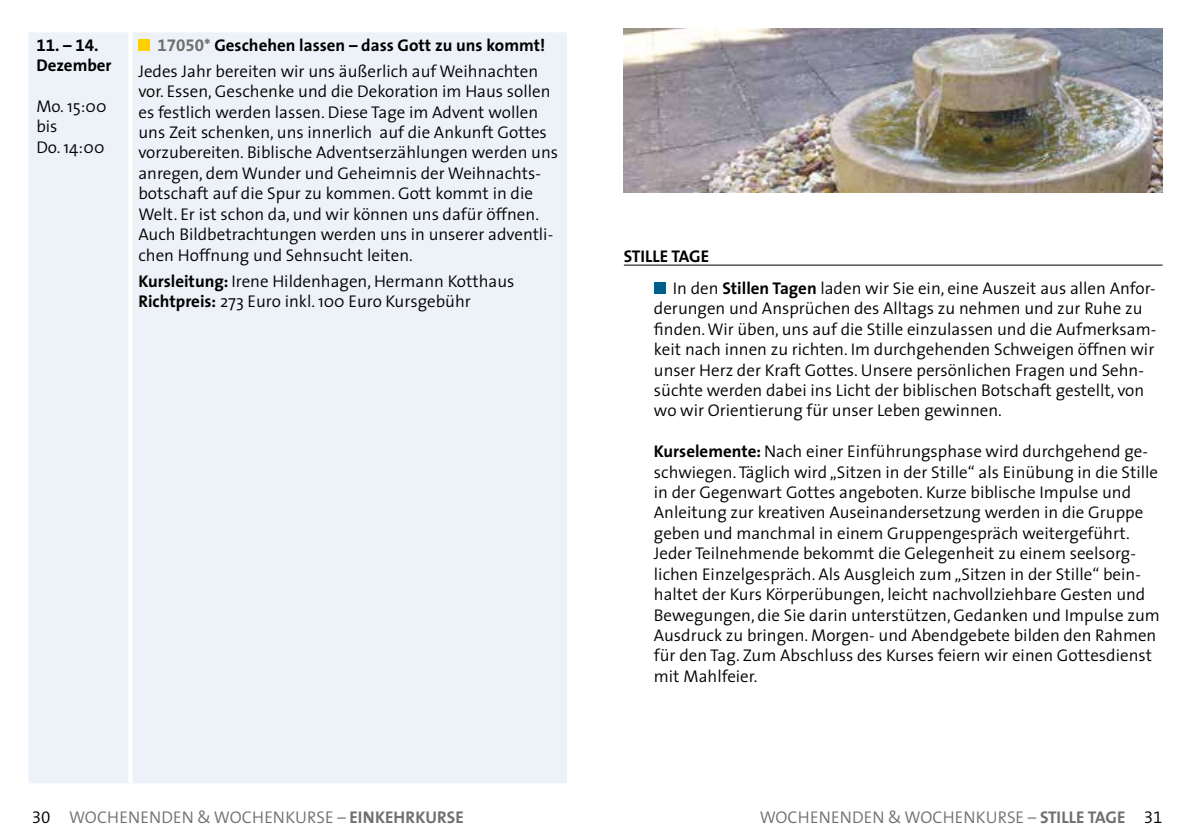
<style>
.page{position:relative;width:1191px;height:840px;background:#fff}
.page>*{position:absolute;margin:0;border:0;box-sizing:border-box;transform-origin:0 0}
.t1{font:300 17px/20.4px "The Sans";color:#000}
.t2{font:300 17px "The Sans";letter-spacing:-.02em;color:#706f6f}
.t3{font:700 17px "The Sans";letter-spacing:.02em;color:#706f6f}
.t4{font:700 17px "The Sans";color:#000}
.t5{font:17px "The Sans Bold Expert";color:#000}
.s1{font-family:"The Sans";font-weight:700}
.s2{font-family:"The Sans Bold Expert";font-weight:400;color:#706f6f}
.s3{font-weight:700;color:#706f6f}
.s4{font-weight:700}
.s5{font-family:"The Sans Semi Light Expert";font-weight:400;color:#000}
.s6{font-weight:300}
</style>
<div class="page">
<div style="left:28px;top:32px;width:539px;height:750px;background:#edf2f8"></div>
<hr style="left:128px;top:32px;width:4px;height:750px;background:#fff">
<div style="left:138px;top:39px;width:12px;height:12px;background:#ffd100"></div>
<hr style="left:624px;top:264px;width:538px;height:1px;background:#000">
<div style="left:654px;top:282px;width:11px;height:12px;background:#005e8c"></div>
<img style="left:624px;top:28px;width:538px;height:165px">
<p class="t5" style="left:36px;top:31px;width:64px">11. <span class="s1">–</span> 14.</p>
<p class="t4" style="left:36px;top:51px;width:77px">Dezember</p>
<p class="t1" style="left:36px;top:95px;width:72px">Mo. 15:00 bis<br>Do. 14:00</p>
<p class="t1" style="left:138px;top:31px;width:408px;line-height:26px;text-indent:19px"><span class="s2">17050</span><span class="s3">*</span> <span class="s4">Geschehen lassen – dass Gott zu uns kommt!<br></span>Jedes Jahr bereiten wir uns äußerlich auf Weihnachten</p>
<p class="t1" style="left:138px;top:81px;width:421px">vor. Essen, Geschenke und die Dekoration im Haus sollen es festlich werden lassen. Diese Tage im Advent wollen uns Zeit schenken, uns innerlich auf die Ankunft Gottes vorzubereiten. Biblische Adventserzählungen werden uns anregen, dem Wunder und Geheimnis der Weihnachts&shy;botschaft auf die Spur zu kommen. Gott kommt in die Welt. Er ist schon da, und wir können uns dafür öffnen.<br>Auch Bildbetrachtungen werden uns in unserer adventli&shy;chen Hoffnung und Sehnsucht leiten.</p>
<p class="t1" style="left:138px;top:270px;width:377px"><span class="s4">Kursleitung:</span> Irene Hildenhagen, Hermann Kotthaus<br><span class="s4">Richtpreis:</span> 273 Euro inkl. 100 Euro Kursgebühr</p>
<p class="t2" style="left:32px;top:802px;width:65px"><span class="s5">30</span> Wochenenden</p>
<p class="t2" style="left:198px;top:802px;width:44px">&amp; Wochenkurse</p>
<p class="t3" style="left:337px;top:802px;width:128px"><span class="s6">–</span> Einkehrkurse</p>
<p class="t1" style="left:673px;top:240px;width:484px;line-height:31.8px;text-indent:-49px"><span class="s4">Stille Tage<br></span>In den <span class="s4">Stillen Tagen</span> laden wir Sie ein, eine Auszeit aus allen Anfor-</p>
<p class="t1" style="left:654px;top:297px;width:504px">derungen und Ansprüchen des Alltags zu nehmen und zur Ruhe zu finden. Wir üben, uns auf die Stille einzulassen und die Aufmerksam&shy;keit nach innen zu richten. Im durchgehenden Schweigen öffnen wir unser Herz der Kraft Gottes. Unsere persönlichen Fragen und Sehn&shy;süchte werden dabei ins Licht der biblischen Botschaft gestellt, von wo wir Orientierung für unser Leben gewinnen.</p>
<p class="t1" style="left:654px;top:440px;width:507px"><span class="s4">Kurselemente:</span> Nach einer Einführungsphase wird durchgehend ge&shy;schwiegen. Täglich wird „Sitzen in der Stille“ als Einübung in die Stille in der Gegenwart Gottes angeboten. Kurze biblische Impulse und Anleitung zur kreativen Auseinandersetzung werden in die Gruppe geben und manchmal in einem Gruppengespräch weitergeführt.<br>Jeder Teilnehmende bekommt die Gelegenheit zu einem seelsorg&shy;lichen Einzelgespräch. Als Ausgleich zum „Sitzen in der Stille“ bein&shy;haltet der Kurs Körperübungen, leicht nachvollziehbare Gesten und Bewegungen, die Sie darin unterstützen, Gedanken und Impulse zum Ausdruck zu bringen. Morgen- und Abendgebete bilden den Rahmen für den Tag. Zum Abschluss des Kurses feiern wir einen Gottesdienst mit Mahlfeier.</p>
<p class="t2" style="left:759px;top:802px;width:28px">Wochenenden</p>
<p class="t2" style="left:888px;top:802px;width:44px">&amp; Wochenkurse</p>
<p class="t3" style="left:1028px;top:802px;width:136px"><span class="s6">–</span> Stille Tage <span class="s5">31</span></p>
</div>
